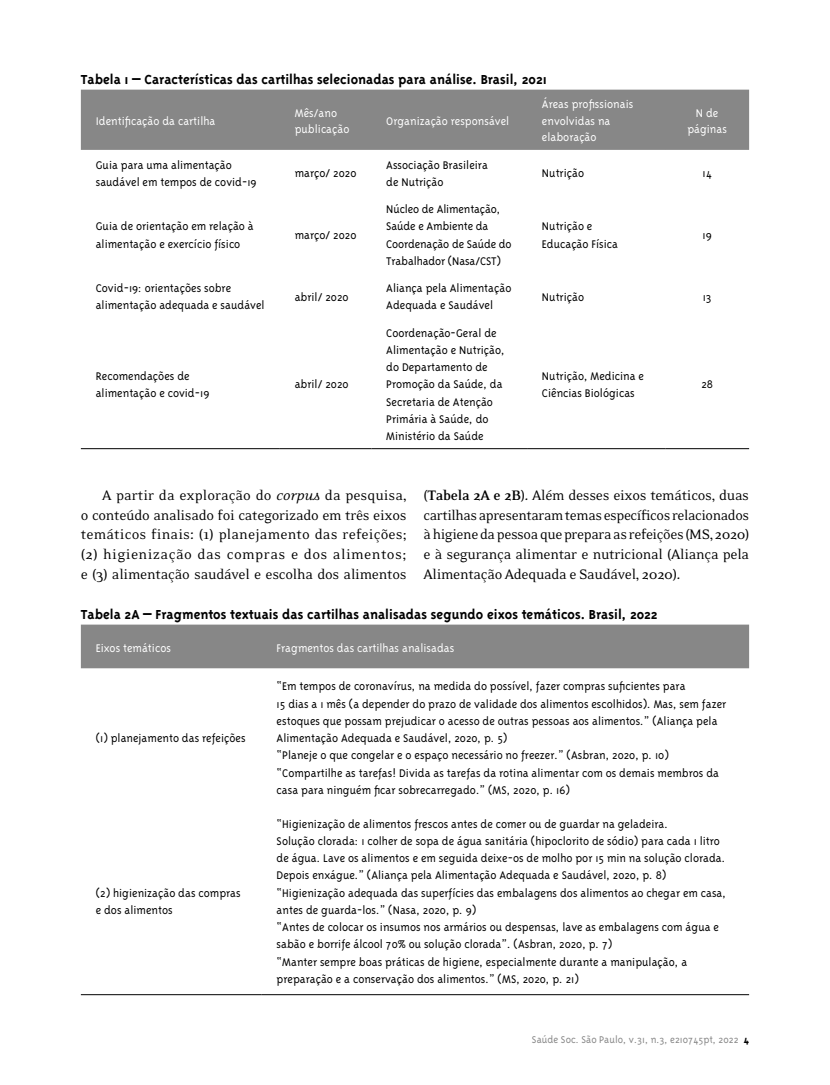
<style>
.page{position:relative;width:830px;height:1085px;background:#fff}
.page>*{position:absolute;margin:0;border:0;box-sizing:border-box;transform-origin:0 0}
.t1{font:15.75px/19.8px "Eidetic Neo";letter-spacing:-.015em;color:#000;text-align:justify}
.t2{font:700 15px "Triplex";color:#000}
.t3{font:300 12.75px/17.2px "Triplex";color:#000}
.t4{font:300 12.75px/16.5px "Triplex";color:#fff}
.t5{font:300 11.25px "Triplex";color:#878787}
.s1{font-style:italic}
.s2{font-weight:700}
.s3{font-weight:700;color:#000}
</style>
<div class="page">
<div style="left:81px;top:90px;width:667px;height:60px;background:#878787"></div>
<hr style="left:81px;top:448px;width:199px;height:1px;background:#000">
<hr style="left:280px;top:448px;width:91px;height:1px;background:#000">
<hr style="left:371px;top:448px;width:156px;height:1px;background:#000">
<hr style="left:527px;top:448px;width:138px;height:1px;background:#000">
<hr style="left:665px;top:448px;width:83px;height:1px;background:#000">
<div style="left:81px;top:624px;width:667px;height:44px;background:#878787"></div>
<hr style="left:81px;top:994px;width:180px;height:1px;background:#000">
<hr style="left:261px;top:994px;width:487px;height:1px;background:#000">
<p class="t2" style="left:81px;top:70px;width:467px">Tabela 1 – Características das cartilhas selecionadas para análise. Brasil, 2021</p>
<p class="t4" style="left:96px;top:112px;width:121px">Identificação da cartilha</p>
<p class="t4" style="left:294px;top:104px;width:56px">Mês/ano publicação</p>
<p class="t4" style="left:386px;top:112px;width:124px">Organização responsável</p>
<p class="t4" style="left:541px;top:96px;width:93px">Áreas profissionais envolvidas na elaboração</p>
<p class="t4" style="left:687px;top:104px;width:41px;text-align:center">Nº de páginas</p>
<p class="t3" style="left:96px;top:156px;width:162px">Guia para uma alimentação saudável em tempos de covid-19</p>
<p class="t3" style="left:294px;top:164px;width:63px">março/ 2020</p>
<p class="t3" style="left:386px;top:156px;width:103px">Associação Brasileira de Nutrição</p>
<p class="t3" style="left:541px;top:164px;width:44px">Nutrição</p>
<p class="t3" style="left:702px;top:164px;width:11px">14</p>
<p class="t3" style="left:96px;top:218px;width:159px">Guia de orientação em relação à alimentação e exercício físico</p>
<p class="t3" style="left:294px;top:226px;width:63px">março/ 2020</p>
<p class="t3" style="left:386px;top:200px;width:127px">Núcleo de Alimentação,<br>Saúde e Ambiente da<br>Coordenação de Saúde do<br>Trabalhador (Nasa/CST)</p>
<p class="t3" style="left:541px;top:218px;width:77px">Nutrição e<br>Educação Física</p>
<p class="t3" style="left:702px;top:226px;width:11px">19</p>
<p class="t3" style="left:96px;top:279px;width:170px">Covid-19: orientações sobre alimentação adequada e saudável</p>
<p class="t3" style="left:294px;top:288px;width:55px">abril/ 2020</p>
<p class="t3" style="left:386px;top:279px;width:127px">Aliança pela Alimentação<br>Adequada e Saudável</p>
<p class="t3" style="left:541px;top:288px;width:44px">Nutrição</p>
<p class="t3" style="left:702px;top:288px;width:10px">13</p>
<p class="t3" style="left:96px;top:367px;width:115px">Recomendações de alimentação e covid-19</p>
<p class="t3" style="left:294px;top:376px;width:55px">abril/ 2020</p>
<p class="t3" style="left:386px;top:324px;width:120px">Coordenação-Geral de<br>Alimentação e Nutrição, do Departamento de<br>Promoção da Saúde, da<br>Secretaria de Atenção<br>Primária à Saúde, do<br>Ministério da Saúde</p>
<p class="t3" style="left:541px;top:367px;width:103px">Nutrição, Medicina e<br>Ciências Biológicas</p>
<p class="t3" style="left:701px;top:376px;width:13px">28</p>
<p class="t1" style="left:81px;top:485px;width:327px;text-indent:21px">A partir da exploração do <span class="s1">corpus</span> da pesquisa, o conteúdo analisado foi categorizado em três eixos temáticos finais: (1) planejamento das refeições; (2) higienização das compras e dos alimentos; e (3) alimentação saudável e escolha dos alimentos</p>
<p class="t1" style="left:423px;top:485px;width:327px">(<span class="s2">Tabela 2A e 2B</span>). Além desses eixos temáticos, duas cartilhas apresentaram temas específicos relacionados à higiene da pessoa que prepara as refeições (MS, 2020) e à segurança alimentar e nutricional (Aliança pela Alimentação Adequada e Saudável, 2020).</p>
<p class="t2" style="left:81px;top:605px;width:578px">Tabela 2A – Fragmentos textuais das cartilhas analisadas segundo eixos temáticos. Brasil, 2022</p>
<p class="t4" style="left:96px;top:639px;width:77px">Eixos temáticos</p>
<p class="t4" style="left:276px;top:639px;width:179px">Fragmentos das cartilhas analisadas</p>
<p class="t3" style="left:96px;top:729px;width:151px">(1) planejamento das refeições</p>
<p class="t3" style="left:96px;top:883px;width:146px">(2) higienização das compras e dos alimentos</p>
<p class="t3" style="left:276px;top:677px;width:451px">“Em tempos de coronavírus, na medida do possível, fazer compras suficientes para<br>15 dias a 1 mês (a depender do prazo de validade dos alimentos escolhidos). Mas, sem fazer estoques que possam prejudicar o acesso de outras pessoas aos alimentos.” (Aliança pela Alimentação Adequada e Saudável, 2020, p. 5)<br>“Planeje o que congelar e o espaço necessário no freezer.” (Asbran, 2020, p. 10) “Compartilhe as tarefas! Divida as tarefas da rotina alimentar com os demais membros da casa para ninguém ficar sobrecarregado.” (MS, 2020, p. 16)</p>
<p class="t3" style="left:276px;top:814px;width:450px">“Higienização de alimentos frescos antes de comer ou de guardar na geladeira.<br>Solução clorada: 1 colher de sopa de água sanitária (hipoclorito de sódio) para cada 1 litro de água. Lave os alimentos e em seguida deixe-os de molho por 15 min na solução clorada.<br>Depois enxágue.” (Aliança pela Alimentação Adequada e Saudável, 2020, p. 8) “Higienização adequada das superfícies das embalagens dos alimentos ao chegar em casa, antes de guarda-los.” (Nasa, 2020, p. 9)<br>“Antes de colocar os insumos nos armários ou despensas, lave as embalagens com água e sabão e borrife álcool 70% ou solução clorada”. (Asbran, 2020, p. 7)<br>“Manter sempre boas práticas de higiene, especialmente durante a manipulação, a preparação e a conservação dos alimentos.” (MS, 2020, p. 21)</p>
<p class="t5" style="left:531px;top:1033px;width:218px">Saúde Soc. São Paulo, v.31, n.3, e210745pt, 2022 <span class="s3">4</span></p>
</div>
